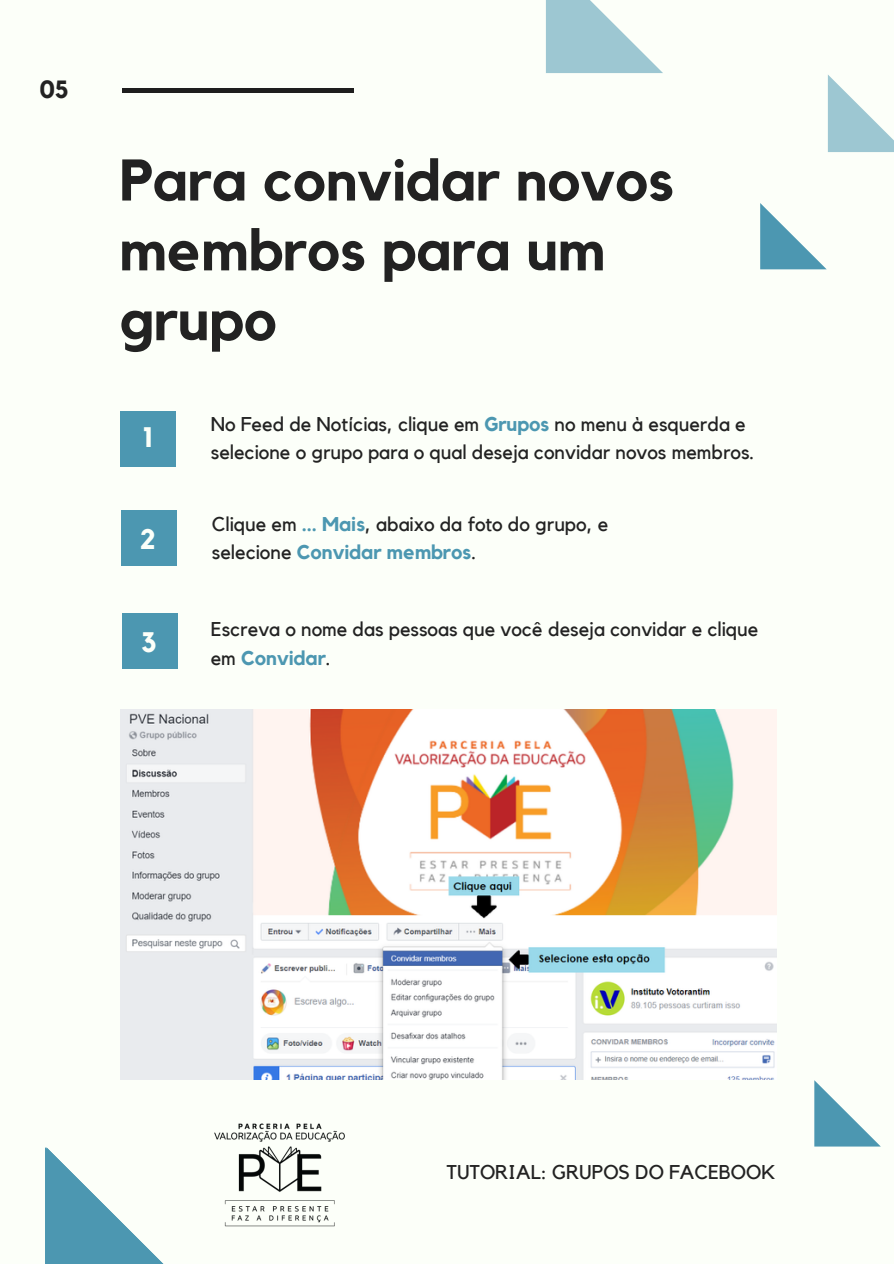
<style>
.page{position:relative;width:894px;height:1264px;background:#fff}
.page>*{position:absolute;margin:0;border:0;box-sizing:border-box;transform-origin:0 0}
.t1{font:700 57.9px/69.8px "Kollektif";color:#222}
.t2{font:700 28.2px "Kollektif";color:#fcfff9}
.t3{font:700 24.9px "Kollektif";color:#222}
.t4{font:19.8px/28.2px "Kollektif";color:#222}
.s1{font-weight:700;color:#4c97b1}
</style>
<div class="page">
<div style="left:0;top:0;width:893px;height:1263px;background:#fcfff9"></div>
<svg style="left:760px;top:203px;width:66px;height:66px"></svg>
<svg style="left:546px;top:0;width:117px;height:73px"></svg>
<svg style="left:814px;top:1080px;width:66px;height:66px"></svg>
<hr style="left:122px;top:88px;width:231px;height:4px;background:#1e1e1e">
<svg style="left:827px;top:75px;width:66px;height:77px"></svg>
<div style="left:120px;top:411px;width:56px;height:56px;background:#4c97b1"></div>
<div style="left:122px;top:511px;width:55px;height:55px;background:#4c97b1"></div>
<div style="left:123px;top:613px;width:55px;height:55px;background:#4c97b1"></div>
<svg style="left:45px;top:1147px;width:118px;height:116px"></svg>
<img style="left:214px;top:1123px;width:131px;height:104px">
<img style="left:120px;top:709px;width:656px;height:370px">
<p class="t3" style="left:39px;top:78px;width:31px">05</p>
<h1 class="t1" style="left:119px;top:148px;width:555px">Para convidar novos membros para um grupo</h1>
<h2 class="t2" style="left:142px;top:424px;width:12px">1</h2>
<h2 class="t2" style="left:140px;top:526px;width:17px">2</h2>
<h2 class="t2" style="left:141px;top:629px;width:17px">3</h2>
<p class="t4" style="left:211px;top:411px;width:545px">No Feed de Notícias, clique em <span class="s1">Grupos</span> no menu à esquerda e selecione o grupo para o qual deseja convidar novos membros.</p>
<p class="t4" style="left:212px;top:510px;width:397px">Clique em <span class="s1">... Mais</span>, abaixo da foto do grupo, e selecione <span class="s1">Convidar membros</span>.</p>
<p class="t4" style="left:211px;top:616px;width:549px">Escreva o nome das pessoas que você deseja convidar e clique em <span class="s1">Convidar</span>.</p>
<p class="t4" style="left:446px;top:1158px;width:330px">TUTORIAL: GRUPOS DO FACEBOOK</p>
</div>
